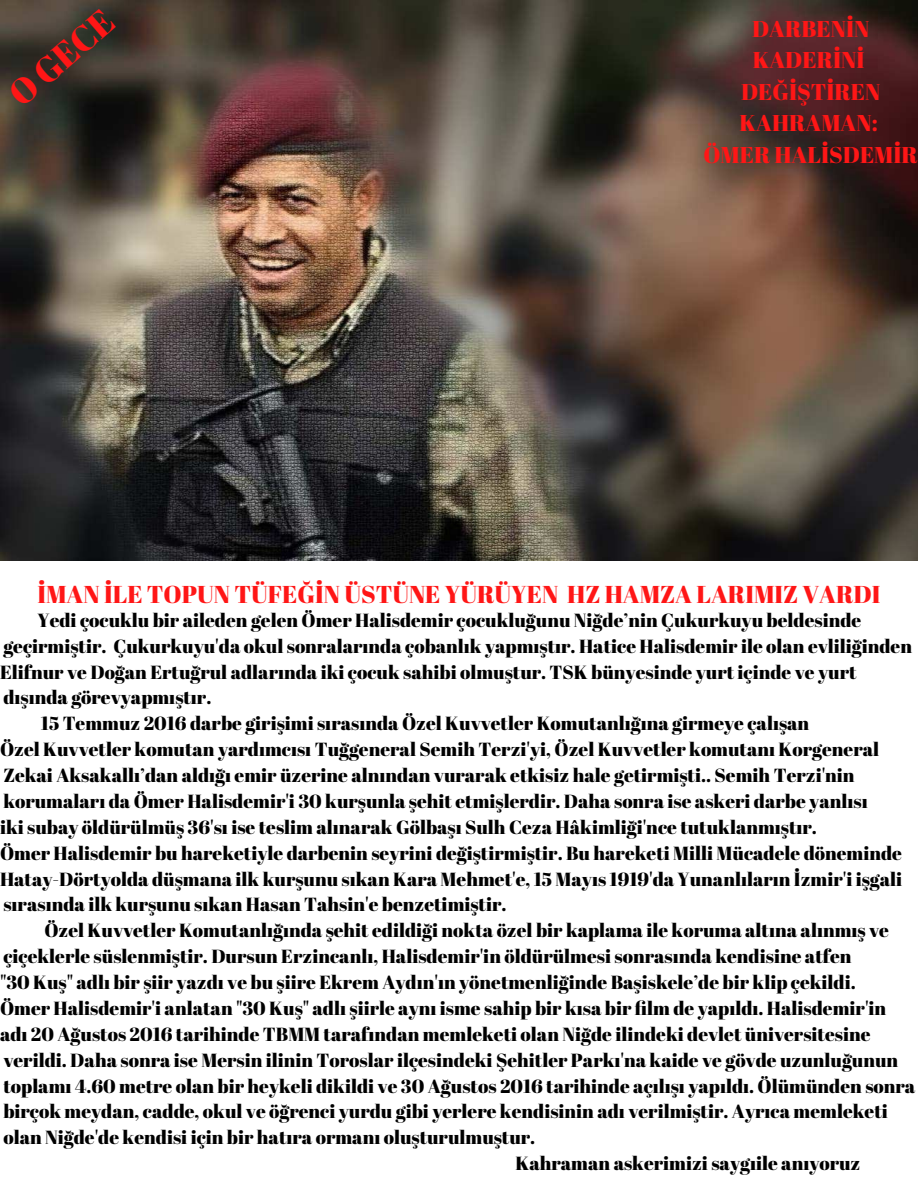
<style>
.page{position:relative;width:918px;height:1188px;background:#fff}
.page>*{position:absolute;margin:0;border:0;box-sizing:border-box;transform-origin:0 0}
.t1{font:35.1px "Abril Fatface";color:#ff1616}
.t2{font:24.45px "Abril Fatface";color:#ff1616}
.t3{font:22.8px "Abril Fatface";color:#ff1616}
.t4{font:18.9px "Abril Fatface";color:#000}
</style>
<div class="page">
<img style="left:0;top:0;width:918px;height:560px">
<p class="t1" style="left:-2px;top:80px;width:128px;rotate:-41deg">O GECE</p>
<p class="t3" style="left:752px;top:13px;width:119px">DARBENİN</p>
<p class="t3" style="left:753px;top:44px;width:113px">KADERİNİ</p>
<p class="t3" style="left:741px;top:76px;width:141px">DEĞİŞTİREN</p>
<p class="t3" style="left:740px;top:107px;width:140px">KAHRAMAN:</p>
<p class="t3" style="left:704px;top:139px;width:216px">ÖMER HALİSDEMİR</p>
<p class="t2" style="left:37px;top:577px;width:845px">İMAN İLE TOPUN TÜFEĞİN ÜSTÜNE YÜRÜYEN HZ HAMZA LARIMIZ VARDI</p>
<p class="t4" style="left:38px;top:607px;width:825px">Yedi çocuklu bir aileden gelen Ömer Halisdemir çocukluğunu Niğde’nin Çukurkuyu beldesinde</p>
<p class="t4" style="left:3px;top:633px;width:910px">geçirmiştir. Çukurkuyu'da okul sonralarında çobanlık yapmıştır. Hatice Halisdemir ile olan evliliğinden</p>
<p class="t4" style="left:0;top:659px;width:858px">Elifnur ve Doğan Ertuğrul adlarında iki çocuk sahibi olmuştur. TSK bünyesinde yurt içinde ve yurt</p>
<p class="t4" style="left:3px;top:684px;width:209px">dışında görevyapmıştır.</p>
<p class="t4" style="left:41px;top:710px;width:770px">15 Temmuz 2016 darbe girişimi sırasında Özel Kuvvetler Komutanlığına girmeye çalışan</p>
<p class="t4" style="left:0;top:736px;width:881px">Özel Kuvvetler komutan yardımcısı Tuğgeneral Semih Terzi'yi, Özel Kuvvetler komutanı Korgeneral</p>
<p class="t4" style="left:3px;top:762px;width:853px">Zekai Aksakallı’dan aldığı emir üzerine alnından vurarak etkisiz hale getirmişti.. Semih Terzi'nin</p>
<p class="t4" style="left:3px;top:788px;width:866px">korumaları da Ömer Halisdemir'i 30 kurşunla şehit etmişlerdir. Daha sonra ise askeri darbe yanlısı</p>
<p class="t4" style="left:0;top:814px;width:818px">iki subay öldürülmüş 36'sı ise teslim alınarak Gölbaşı Sulh Ceza Hâkimliği'nce tutuklanmıştır.</p>
<p class="t4" style="left:0;top:840px;width:904px">Ömer Halisdemir bu hareketiyle darbenin seyrini değiştirmiştir. Bu hareketi Milli Mücadele döneminde</p>
<p class="t4" style="left:0;top:866px;width:902px">Hatay-Dörtyolda düşmana ilk kurşunu sıkan Kara Mehmet'e, 15 Mayıs 1919'da Yunanlıların İzmir'i işgali</p>
<p class="t4" style="left:3px;top:891px;width:505px">sırasında ilk kurşunu sıkan Hasan Tahsin'e benzetimiştir.</p>
<p class="t4" style="left:44px;top:917px;width:846px">Özel Kuvvetler Komutanlığında şehit edildiği nokta özel bir kaplama ile koruma altına alınmış ve</p>
<p class="t4" style="left:3px;top:943px;width:850px">çiçeklerle süslenmiştir. Dursun Erzincanlı, Halisdemir'in öldürülmesi sonrasında kendisine atfen</p>
<p class="t4" style="left:0;top:969px;width:857px">"30 Kuş" adlı bir şiir yazdı ve bu şiire Ekrem Aydın'ın yönetmenliğinde Başiskele’de bir klip çekildi.</p>
<p class="t4" style="left:0;top:995px;width:888px">Ömer Halisdemir'i anlatan "30 Kuş" adlı şiirle aynı isme sahip bir kısa bir film de yapıldı. Halisdemir'in</p>
<p class="t4" style="left:0;top:1021px;width:872px">adı 20 Ağustos 2016 tarihinde TBMM tarafından memleketi olan Niğde ilindeki devlet üniversitesine</p>
<p class="t4" style="left:3px;top:1047px;width:896px">verildi. Daha sonra ise Mersin ilinin Toroslar ilçesindeki Şehitler Parkı'na kaide ve gövde uzunluğunun</p>
<p class="t4" style="left:3px;top:1073px;width:913px">toplamı 4.60 metre olan bir heykeli dikildi ve 30 Ağustos 2016 tarihinde açılışı yapıldı. Ölümünden sonra</p>
<p class="t4" style="left:3px;top:1098px;width:884px">birçok meydan, cadde, okul ve öğrenci yurdu gibi yerlere kendisinin adı verilmiştir. Ayrıca memleketi</p>
<p class="t4" style="left:3px;top:1124px;width:533px">olan Niğde'de kendisi için bir hatıra ormanı oluşturulmuştur.</p>
<p class="t4" style="left:516px;top:1150px;width:346px">Kahraman askerimizi saygıile anıyoruz</p>
</div>
